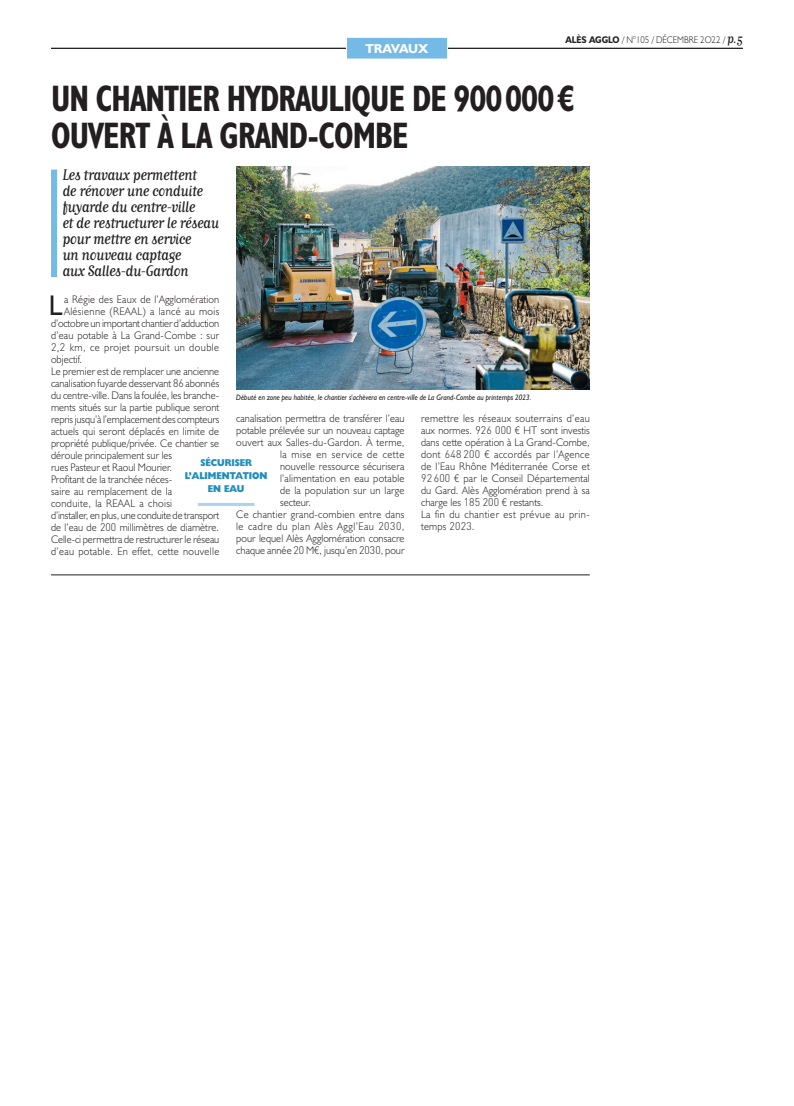
<style>
.page{position:relative;width:794px;height:1106px;background:#fff}
.page>*{position:absolute;margin:0;border:0;box-sizing:border-box;transform-origin:0 0}
._00a___Titre__1__cp{font:700 condensed 37px/37px "Humanist 521 BT";letter-spacing:-.025em;color:#231f20;scale:.9 1}
._00c___Texte_courant{font:28.6px "Humanist 521 BT";color:#231f20;scale:.95 1}
._00b___Chapô__1__cp{font:18px/16px "Matrix Script";letter-spacing:-.03em;color:#231f20;scale:.9 1}
.t1{font:700 13px "Humanist 521 BT";color:#fff}
._00c___Texte_courant-2{font:300 11px/12px "Humanist 521 BT";letter-spacing:.005em;color:#231f20;scale:.95 1}
._00c___Texte_courant-3{font:300 11px "Humanist 521 BT";letter-spacing:.025em;color:#231f20;scale:.95 1}
._00c___Texte_courant-4{font:300 11px "Humanist 521 BT";letter-spacing:.04em;color:#231f20;scale:.95 1}
._00c___Texte_courant-5{font:300 11px "Humanist 521 BT";letter-spacing:.035em;color:#231f20;scale:.95 1}
._00c___Texte_courant-6{font:300 11px "Humanist 521 BT";letter-spacing:.05em;color:#231f20;scale:.95 1}
._00d___Intertitre{font:800 10px/13px "Humanist 521 BT";color:#1f8ebc;text-align:center;scale:.9 1}
.t2{font:300 9.7px "Humanist 521 BT";color:#231f20;scale:.9 1}
._00e___Légende{font:italic 8px "Humanist 521 BT";color:#231f20;scale:.9 1}
.s1{font-weight:700}
.s2{font-family:"Matrix Script";font-weight:400;font-size:15.4px}
.s3{font-family:"DIN Pro"}
</style>
<div class="page">
<hr style="left:51px;top:48px;width:692px;height:1px;background:#231f20">
<div style="left:346px;top:37px;width:101px;height:22px;background:#75bae7"></div>
<div style="left:346px;top:37px;width:102px;height:23px;border:1px solid #fff"></div>
<hr style="left:51px;top:574px;width:539px;height:1px;background:#231f20">
<div style="left:51px;top:170px;width:6px;height:107px;background:#75bae7"></div>
<img style="left:236px;top:166px;width:354px;height:223px">
<hr style="left:198px;top:503px;width:56px;height:3px;background:#acd3f0">
<p class="t2" style="left:565px;top:34px;width:199px"><span class="s1">ALÈS AGGLO</span> / N°105 / DÉCEMBRE 2O22 / <span class="s2">p.5</span></p>
<p class="t1" style="left:360px;top:41px;width:74px">ACTUALITÉ</p>
<p class="t1" style="left:365px;top:41px;width:65px">TRAVAUX</p>
<p class="_00a___Titre__1__cp" style="left:51px;top:79px;width:583px">UN CHANTIER HYDRAULIQUE DE 900000€<br>OUVERT À LA GRAND-COMBE</p>
<p class="_00b___Chapô__1__cp" style="left:62px;top:167px;width:176px">Les travaux permettent<br>de rénover une conduite fuyarde du centre-ville<br>et de restructurer le réseau pour mettre en service<br>un nouveau captage<br>aux Salles-du-Gardon</p>
<p class="_00c___Texte_courant" style="left:49px;top:287px;width:16px">L</p>
<p class="_00c___Texte_courant-2" style="left:64px;top:293px;width:165px">a Régie des Eaux de l’Agglomération</p>
<p class="_00c___Texte_courant-5" style="left:64px;top:304px;width:165px">Alésienne (REAAL) a lancé au mois</p>
<p class="_00c___Texte_courant-2" style="left:51px;top:317px;width:178px">d’octobre un important chantier d’adduction</p>
<p class="_00c___Texte_courant-2" style="left:51px;top:329px;width:178px">d’eau potable à La Grand-Combe : sur</p>
<p class="_00c___Texte_courant-4" style="left:51px;top:340px;width:178px"><span class="s3">2,2</span> km, ce projet poursuit un double</p>
<p class="_00c___Texte_courant-2" style="left:51px;top:353px;width:34px">objectif.</p>
<p class="_00c___Texte_courant-2" style="left:51px;top:365px;width:179px">Le premier est de remplacer une ancienne canalisation fuyarde desservant <span class="s3">86</span> -abonnés du centre-ville. Dans la foulée, les branche&shy;ments situés sur la partie publique seront repris jusqu’à l’emplacement des compteurs actuels qui seront déplacés en limite de propriété publique/privée. Ce chantier se déroule principalement sur les<br>rues Pasteur et Raoul Mourier.</p>
<p class="_00c___Texte_courant-2" style="left:51px;top:473px;width:179px">Profitant de la tranchée néces-<br>saire au remplacement de la<br>conduite, la REAAL a choisi<br>d’installer, en plus, une conduite de transport de l’eau de <span class="s3">200</span> millimètres de diamètre.<br>Celle-ci permettra de restructurer le réseau d’eau potable. En effet, cette nouvelle</p>
<p class="_00e___Légende" style="left:236px;top:393px;width:329px">Débuté en zone peu habitée, le chantier s'achèvera en centre-ville de La Grand-Combe au printemps 2023.</p>
<p class="_00c___Texte_courant-2" style="left:236px;top:412px;width:179px">canalisation permettra de transférer l’eau</p>
<p class="_00c___Texte_courant-2" style="left:236px;top:424px;width:179px">potable prélevée sur un nouveau captage</p>
<p class="_00c___Texte_courant-3" style="left:236px;top:436px;width:179px">ouvert aux Salles-du-Gardon. À terme,</p>
<p class="_00c___Texte_courant-6" style="left:280px;top:448px;width:133px">la mise en service de cette</p>
<p class="_00c___Texte_courant-2" style="left:280px;top:460px;width:132px">nouvelle ressource sécurisera</p>
<p class="_00c___Texte_courant-3" style="left:280px;top:472px;width:133px">l’alimentation en eau potable</p>
<p class="_00c___Texte_courant-3" style="left:280px;top:484px;width:133px">de la population sur un large</p>
<p class="_00c___Texte_courant-2" style="left:280px;top:496px;width:34px">secteur.</p>
<p class="_00c___Texte_courant-2" style="left:236px;top:508px;width:179px;text-align:justify">Ce chantier grand-combien entre dans le cadre du plan Alès Aggl’Eau <span class="s3">2030</span>, pour lequel Alès Agglomération consacre chaque année <span class="s3">20</span> M€, jusqu’en <span class="s3">2030</span>, pour</p>
<p class="_00c___Texte_courant-2" style="left:421px;top:412px;width:179px">remettre les réseaux souterrains d’eau aux normes. <span class="s3">926 000</span> € HT sont investis dans cette opération à La Grand-Combe, dont <span class="s3">648 200</span> € accordés par l’Agence de l’Eau Rhône Méditerranée Corse et <span class="s3">92 600</span> € par le Conseil Départemental du Gard. Alès Agglomération prend à sa charge les <span class="s3">185 200</span> € restants.<br>La fin du chantier est prévue au prin&shy;temps <span class="s3">2023</span>.</p>
<p class="_00d___Intertitre" style="left:185px;top:455px;width:93px">SÉCURISER<br>L’ALIMENTATION<br>EN EAU</p>
</div>
